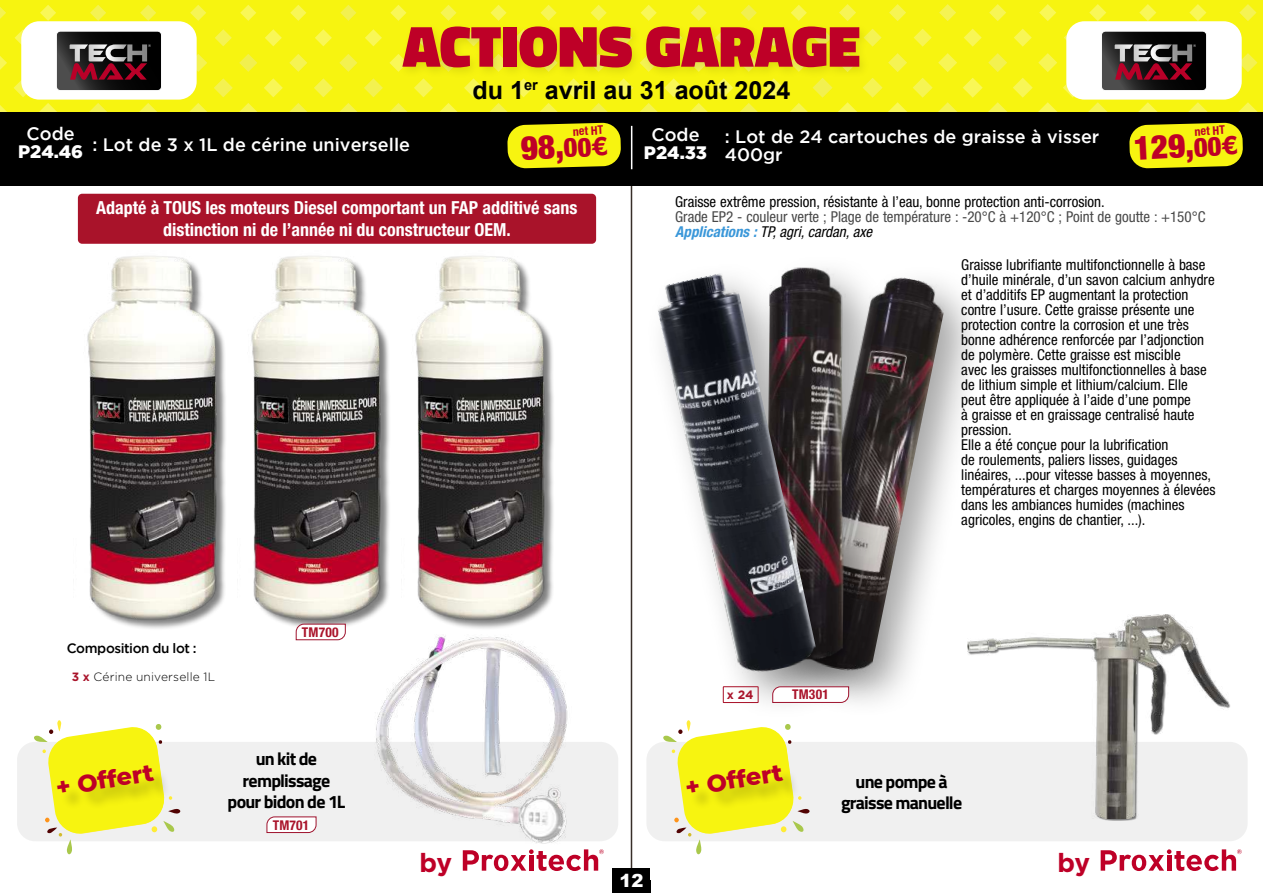
<style>
.page{position:relative;width:1263px;height:893px;background:#fff}
.page>*{position:absolute;margin:0;border:0;box-sizing:border-box;transform-origin:0 0}
.t1{font:900 58.8px "Titillium Web";color:#be0027}
.t2{font:900 condensed 33px "Helvetica Neue LT Std";color:#be0027}
.t3{font:700 26.25px "Gotham";color:#be0027}
.t4{font:700 25.05px "Arial";color:#000}
.t5{font:800 24px "Montserrat";color:#be0027}
.t6{font:700 condensed 18px/21.6px "Helvetica Neue LT Std";color:#fff;text-align:center}
.t7{font:500 18px/18px "Gotham";color:#fff}
.t8{font:700 18px/21.6px "Titillium Web";letter-spacing:-.04em;color:#000;text-align:center}
.t9{font:900 18px "Gotham";color:#fff}
.t10{font:900 18px "Arial";color:#fff}
.t11{font:condensed 15px/15px "Helvetica Neue LT Std";color:#000}
.t12{font:condensed 15px/15px "Helvetica Neue LT Std";color:#484848}
.t13{font:500 13.5px "Gotham";letter-spacing:-.03em;color:#000}
.t14{font:700 condensed 13.5px "Helvetica Neue LT Std";letter-spacing:.015em;color:#a9132a}
.t15{font:700 12.15px "Gotham";color:#a9132a}
.t16{font:300 12px "Gotham";letter-spacing:.015em;color:#000}
.t17{font:700 condensed 12px "Helvetica Neue LT Std";color:#be0027}
.s1{font-size:26.4px}
.s2{font-weight:800;font-stretch:normal;font-size:26.4px}
.s3{font-weight:700;font-style:italic;color:#3a97d9}
.s4{font-style:italic;color:#000}
.s5{font-weight:700;color:#a9132a}
</style>
<div class="page">
<div style="left:0;top:0;width:1263px;height:131px;background:#f7f410"></div>
<svg style="left:0;top:7px;width:6px;height:12px"></svg>
<svg style="left:40px;top:5px;width:16px;height:16px"></svg>
<svg style="left:90px;top:5px;width:16px;height:16px"></svg>
<svg style="left:140px;top:5px;width:16px;height:16px"></svg>
<svg style="left:190px;top:5px;width:16px;height:16px"></svg>
<svg style="left:240px;top:5px;width:16px;height:16px"></svg>
<svg style="left:290px;top:5px;width:16px;height:16px"></svg>
<svg style="left:340px;top:5px;width:16px;height:16px"></svg>
<svg style="left:390px;top:5px;width:16px;height:16px"></svg>
<svg style="left:440px;top:5px;width:17px;height:16px"></svg>
<svg style="left:490px;top:5px;width:17px;height:16px"></svg>
<svg style="left:540px;top:5px;width:17px;height:16px"></svg>
<svg style="left:590px;top:5px;width:17px;height:16px"></svg>
<svg style="left:641px;top:5px;width:16px;height:16px"></svg>
<svg style="left:691px;top:5px;width:16px;height:16px"></svg>
<svg style="left:741px;top:5px;width:16px;height:16px"></svg>
<svg style="left:791px;top:5px;width:16px;height:16px"></svg>
<svg style="left:839px;top:4px;width:17px;height:17px"></svg>
<svg style="left:889px;top:4px;width:17px;height:17px"></svg>
<svg style="left:939px;top:4px;width:17px;height:17px"></svg>
<svg style="left:989px;top:4px;width:17px;height:17px"></svg>
<svg style="left:1039px;top:4px;width:17px;height:17px"></svg>
<svg style="left:1089px;top:4px;width:17px;height:17px"></svg>
<svg style="left:1139px;top:4px;width:17px;height:17px"></svg>
<svg style="left:1189px;top:4px;width:17px;height:17px"></svg>
<svg style="left:1239px;top:4px;width:17px;height:17px"></svg>
<svg style="left:1101px;top:849px;width:141px;height:22px"></svg>
<hr style="left:631px;top:184px;width:1px;height:709px;background:#372e28">
<div style="left:0;top:113px;width:1263px;height:73px;background:#000"></div>
<hr style="left:631px;top:126px;width:1px;height:43px;background:#fff">
<div style="left:21px;top:21px;width:176px;height:79px;background:#fff;border-radius:18px"></div>
<div style="left:1066px;top:21px;width:176px;height:79px;background:#fff;border-radius:18px"></div>
<div style="left:17px;top:742px;width:601px;height:99px;background:#f0f0f0;border-radius:18px"></div>
<div style="left:646px;top:742px;width:602px;height:99px;background:#f0f0f0;border-radius:18px"></div>
<div style="left:613px;top:880px;width:37px;height:13px;background:#000"></div>
<svg style="left:34px;top:720px;width:146px;height:134px"></svg>
<div style="left:59px;top:768px;width:113px;height:43px;background:#000;opacity:.2"></div>
<svg style="left:663px;top:720px;width:146px;height:134px"></svg>
<div style="left:688px;top:768px;width:114px;height:43px;background:#000;opacity:.2"></div>
<div style="left:613px;top:868px;width:37px;height:24px;background:#000"></div>
<div style="left:968px;top:615px;width:263px;height:206px;background:#000;opacity:.5"></div>
<img style="left:968px;top:614px;width:260px;height:204px">
<div style="left:785px;top:264px;width:205px;height:455px;background:#000;opacity:.35"></div>
<img style="left:893px;top:272px;width:56px;height:403px">
<div style="left:752px;top:253px;width:141px;height:455px;background:#000;opacity:.35"></div>
<div style="left:645px;top:261px;width:218px;height:458px;background:#000;opacity:.35"></div>
<img style="left:653px;top:270px;width:166px;height:408px">
<svg style="left:772px;top:686px;width:77px;height:17px"></svg>
<div style="left:723px;top:686px;width:36px;height:17px;border:1px solid #a9132a"></div>
<div style="left:76px;top:258px;width:151px;height:373px;background:#000;opacity:.5"></div>
<img style="left:76px;top:242px;width:145px;height:386px">
<div style="left:240px;top:258px;width:151px;height:373px;background:#000;opacity:.5"></div>
<img style="left:240px;top:256px;width:146px;height:372px">
<div style="left:404px;top:258px;width:151px;height:373px;background:#000;opacity:.5"></div>
<img style="left:404px;top:256px;width:146px;height:362px">
<img style="left:351px;top:618px;width:254px;height:253px">
<svg style="left:0;top:29px;width:1263px;height:139px"></svg>
<svg style="left:296px;top:624px;width:50px;height:16px"></svg>
<svg style="left:267px;top:816px;width:49px;height:17px"></svg>
<div style="left:78px;top:194px;width:518px;height:50px;background:#a9132a;border-radius:4px"></div>
<p class="t7" style="left:27px;top:125px;width:50px">Code</p>
<p class="t9" style="left:18px;top:142px;width:67px">P24.46</p>
<h1 class="t1" style="left:403px;top:3px;width:459px">ACTIONS GARAGE</h1>
<h3 class="t4" style="left:473px;top:73px;width:319px">du 1<sup>er</sup> avril au 31 août 2024</h3>
<p class="t7" style="left:92px;top:135px;width:319px">: Lot de 3 x 1L de cérine universelle</p>
<p class="t17" style="left:573px;top:124px;width:32px;rotate:-3deg">net HT</p>
<p class="t17" style="left:1194px;top:124px;width:32px;rotate:-3deg">net HT</p>
<p class="t7" style="left:651px;top:126px;width:50px">Code</p>
<p class="t9" style="left:644px;top:143px;width:65px">P24.33</p>
<p class="t7" style="left:725px;top:127px;width:376px">: Lot de 24 cartouches de graisse à visser<br>400gr</p>
<h2 class="t2" style="left:520px;top:127px;width:89px;rotate:-3deg">98,<span class="s1">00</span><span class="s2">€</span></h2>
<h2 class="t2" style="left:1133px;top:128px;width:106px;rotate:-3deg">129,<span class="s1">00</span><span class="s2">€</span></h2>
<p class="t6" style="left:96px;top:197px;width:483px">Adapté à TOUS les moteurs Diesel comportant un FAP additivé sans distinction ni de l’année ni du constructeur OEM.</p>
<p class="t11" style="left:675px;top:194px;width:431px">Graisse extrême pression, résistante à l’eau, bonne protection anti-corrosion.</p>
<p class="t12" style="left:675px;top:209px;width:532px">Grade EP2 - couleur verte ; Plage de température : -20°C à +120°C ; Point de goutte : +150°C<br><span class="s3">Applications :</span> <span class="s4">TP, agri, cardan, axe</span></p>
<p class="t11" style="left:961px;top:257px;width:256px">Graisse lubrifiante multifonctionnelle à base d’huile minérale, d’un savon calcium anhydre et d’additifs EP augmentant la protection contre l’usure. Cette graisse présente une protection contre la corrosion et une très bonne adhérence renforcée par l’adjonction de polymère. Cette graisse est miscible<br>avec les graisses multifonctionnelles à base de lithium simple et lithium/calcium. Elle peut être appliquée à l’aide d’une pompe<br>à graisse et en graissage centralisé haute pression.<br>Elle a été conçue pour la lubrification<br>de roulements, paliers lisses, guidages linéaires, ...pour vitesse basses à moyennes, températures et charges moyennes à élevées dans les ambiances humides (machines agricoles, engins de chantier, ...).</p>
<p class="t14" style="left:302px;top:624px;width:38px">TM700</p>
<p class="t13" style="left:67px;top:641px;width:131px">Composition du lot :</p>
<p class="t16" style="left:72px;top:670px;width:145px"><span class="s5">3 x</span> Cérine universelle 1L</p>
<p class="t15" style="left:727px;top:688px;width:28px">x 24</p>
<p class="t14" style="left:792px;top:686px;width:38px">TM301</p>
<p class="t8" style="left:228px;top:747px;width:119px">un kit de remplissage pour bidon de 1L</p>
<h3 class="t5" style="left:53px;top:770px;width:100px;rotate:-9deg">+ Offert</h3>
<h3 class="t5" style="left:683px;top:770px;width:100px;rotate:-9deg">+ Offert</h3>
<p class="t14" style="left:273px;top:816px;width:38px">TM701</p>
<p class="t8" style="left:841px;top:770px;width:123px">une pompe à graisse manuelle</p>
<h3 class="t3" style="left:420px;top:845px;width:34px">by</h3>
<h3 class="t3" style="left:1057px;top:845px;width:34px">by</h3>
<p class="t10" style="left:619px;top:867px;width:26px">12</p>
</div>
